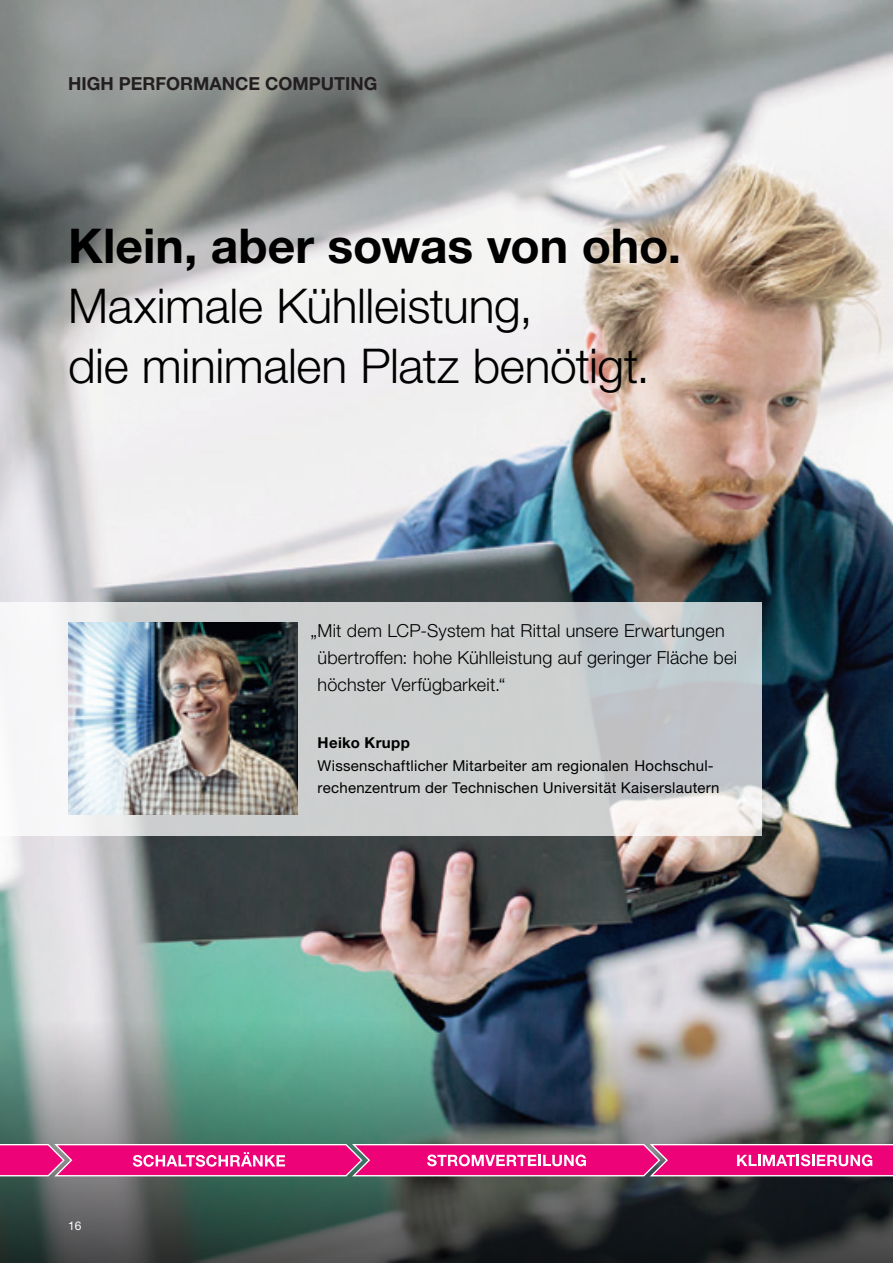
<style>
.page{position:relative;width:893px;height:1263px;background:#fff}
.page>*{position:absolute;margin:0;border:0;box-sizing:border-box;transform-origin:0 0}
.t1{font:300 48px/60px "Neue Helvetica For Rittal";letter-spacing:-.005em;color:#000}
.t2{font:700 48px "Neue Helvetica For Rittal";color:#000}
.t3{font:300 18px/27px "Neue Helvetica For Rittal";letter-spacing:.01em;color:#000}
.t4{font:700 18px "Neue Helvetica For Rittal";color:#231f20}
.t5{font:15px/22.5px "Neue Helvetica For Rittal";letter-spacing:.015em;color:#000}
.t6{font:700 15px "Neue Helvetica For Rittal";letter-spacing:.025em;color:#000}
.t7{font:12px "Neue Helvetica For Rittal";color:#fff}
</style>
<div class="page">
<img style="left:0;top:0;width:893px;height:1020px">
<svg style="left:0;top:1020px;width:893px;height:243px"></svg>
<svg style="left:0;top:602px;width:761px;height:234px;fill:#cdcfd0"></svg>
<img style="left:68px;top:623px;width:230px;height:191px">
<svg style="left:0;top:1144px;width:893px;height:32px"></svg>
<p class="t4" style="left:68px;top:73px;width:311px">HIGH PERFORMANCE COMPUTING</p>
<h1 class="t2" style="left:68px;top:216px;width:614px">Klein, aber sowas von oho.</h1>
<h1 class="t1" style="left:68px;top:275px;width:583px">Maximale Kühlleistung,<br>die minimalen Platz benötigt.</h1>
<p class="t3" style="left:318px;top:617px;width:421px;text-indent:-7px">„Mit dem LCP-System hat Rittal unsere Erwartungen übertroffen: hohe Kühlleistung auf geringer Fläche bei höchster Verfügbarkeit.“</p>
<p class="t7" style="left:68px;top:1218px;width:15px">16</p>
<p class="t6" style="left:318px;top:734px;width:94px">Heiko Krupp</p>
<p class="t5" style="left:318px;top:754px;width:403px">Wissenschaftlicher Mitarbeiter am regionalen Hochschul&shy;rechenzentrum der Technischen Universität Kaiserslautern</p>
</div>
